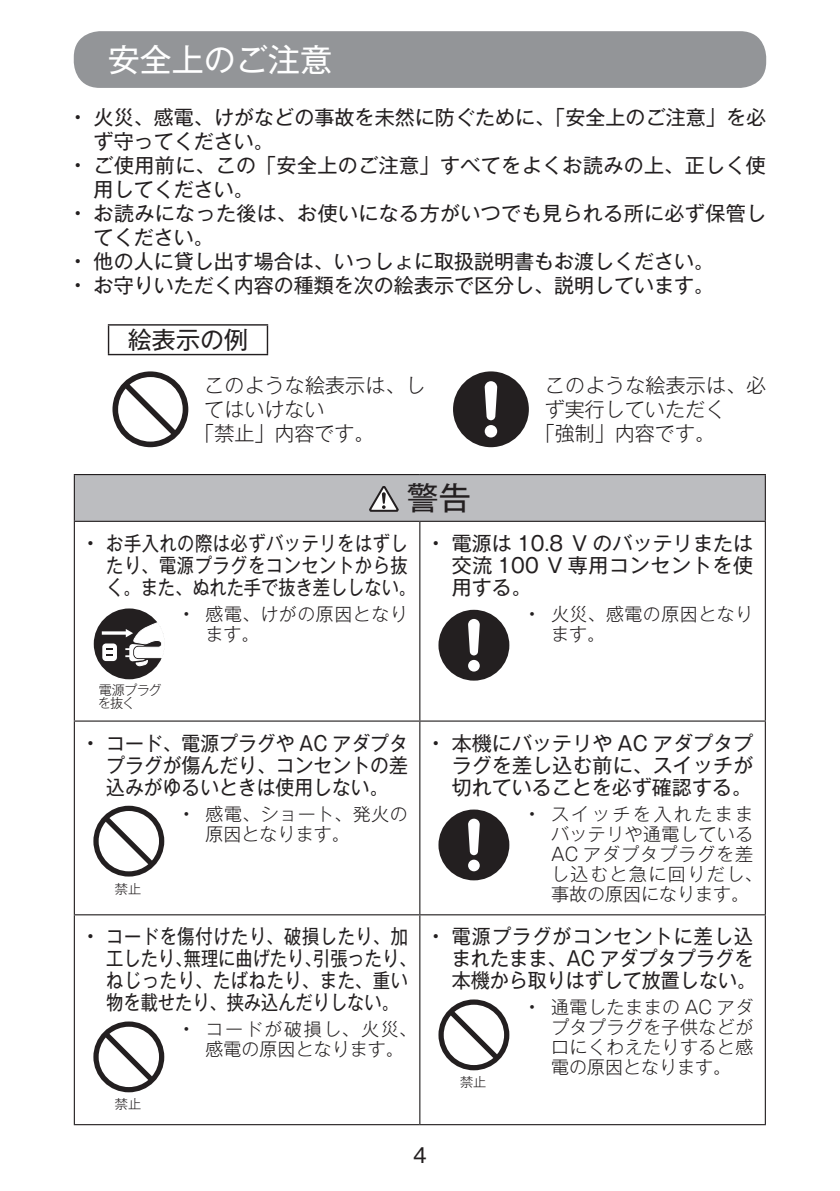
<style>
.page{position:relative;width:840px;height:1191px;background:#fff}
.page>*{position:absolute;margin:0;border:0;box-sizing:border-box;transform-origin:0 0}
.t1{font:32px "Gothic MB101 Pro";color:#fff}
.t2{font:32px "Gothic MB101 Pro";color:#231f20}
.t3{font:24px "Gothic MB101 Pro";color:#231f20}
.t4{font:20px/22px "Gothic MB101 Pro";letter-spacing:.005em;color:#231f20}
.t5{font:20px/22px "Gothic MB101 Pro";letter-spacing:.005em;color:#231f20;scale:.86 1}
.t6{font:300 20px "Gothic MB101 Pro";color:#231f20}
.t7{font:20px/22px "Gothic MB101 Pro";letter-spacing:.03em;color:#231f20;scale:.86 1}
.t8{font:20px/22px "Gothic MB101 Pro";letter-spacing:.005em;color:#231f20;text-align:justify;scale:.94 1}
.t9{font:20px/22px "Gothic MB101 Pro";letter-spacing:.005em;color:#231f20;scale:.95 1}
.t10{font:300 18px/20px "Gothic MB101 Pro";letter-spacing:.025em;color:#231f20}
.t11{font:300 18px/20px "Gothic MB101 Pro";letter-spacing:.055em;color:#231f20}
.t12{font:300 18px/20px "Gothic MB101 Pro";color:#231f20;text-align:center}
.t13{font:300 13px/13px "Gothic MB101 Pro";letter-spacing:-.05em;color:#231f20}
.s1{font-weight:500}
</style>
<div class="page">
<div style="left:74px;top:31px;width:691px;height:57px;background:#939598;border-radius:26px"></div>
<hr style="left:108px;top:324px;width:160px;height:1px;background:#231f20">
<svg style="left:108px;top:325px;width:1px;height:29px"></svg>
<hr style="left:266px;top:325px;width:2px;height:29px;background:#231f20">
<hr style="left:108px;top:354px;width:160px;height:1px;background:#231f20">
<svg style="left:112px;top:371px;width:76px;height:76px"></svg>
<div style="left:453px;top:371px;width:75px;height:76px;background:#231f20;border-radius:50%"></div>
<div style="left:484px;top:425px;width:13px;height:12px;background:#fff;border-radius:50%"></div>
<svg style="left:484px;top:381px;width:13px;height:39px"></svg>
<div style="left:74px;top:474px;width:690px;height:47px;background:#bcbdc0"></div>
<hr style="left:74px;top:522px;width:1px;height:198px;background:#231f20">
<hr style="left:419px;top:522px;width:1px;height:198px;background:#231f20">
<hr style="left:764px;top:522px;width:1px;height:198px;background:#231f20">
<hr style="left:74px;top:721px;width:1px;height:193px;background:#231f20">
<hr style="left:419px;top:721px;width:1px;height:193px;background:#231f20">
<hr style="left:764px;top:721px;width:1px;height:193px;background:#231f20">
<hr style="left:74px;top:915px;width:1px;height:209px;background:#231f20">
<hr style="left:419px;top:915px;width:1px;height:209px;background:#231f20">
<hr style="left:764px;top:915px;width:1px;height:209px;background:#231f20">
<hr style="left:74px;top:474px;width:345px;height:1px;background:#231f20">
<hr style="left:74px;top:475px;width:1px;height:46px;background:#231f20">
<hr style="left:419px;top:474px;width:346px;height:1px;background:#231f20">
<hr style="left:764px;top:475px;width:1px;height:46px;background:#231f20">
<hr style="left:74px;top:521px;width:345px;height:1px;background:#231f20">
<hr style="left:419px;top:521px;width:346px;height:1px;background:#231f20">
<hr style="left:74px;top:720px;width:345px;height:1px;background:#231f20">
<hr style="left:419px;top:720px;width:346px;height:1px;background:#231f20">
<hr style="left:74px;top:914px;width:345px;height:1px;background:#231f20">
<hr style="left:419px;top:914px;width:346px;height:1px;background:#231f20">
<hr style="left:74px;top:1124px;width:345px;height:1px;background:#231f20">
<hr style="left:419px;top:1124px;width:346px;height:1px;background:#231f20">
<svg style="left:369px;top:486px;width:29px;height:26px"></svg>
<div style="left:94px;top:608px;width:70px;height:71px;background:#231f20;border-radius:50%"></div>
<svg style="left:102px;top:622px;width:63px;height:44px"></svg>
<div style="left:438px;top:610px;width:71px;height:70px;background:#231f20;border-radius:50%"></div>
<div style="left:468px;top:660px;width:11px;height:11px;background:#fff;border-radius:50%"></div>
<svg style="left:468px;top:619px;width:11px;height:36px"></svg>
<svg style="left:93px;top:805px;width:71px;height:71px"></svg>
<div style="left:438px;top:809px;width:71px;height:71px;background:#231f20;border-radius:50%"></div>
<div style="left:468px;top:859px;width:11px;height:12px;background:#fff;border-radius:50%"></div>
<svg style="left:468px;top:818px;width:11px;height:37px"></svg>
<svg style="left:93px;top:1021px;width:71px;height:71px"></svg>
<svg style="left:438px;top:999px;width:71px;height:71px"></svg>
<h1 class="t1" style="left:108px;top:33px;width:226px">安全上のご注意</h1>
<p class="t4" style="left:94px;top:103px;width:673px;line-height:24px;text-indent:-20px"><span class="s1">•</span> 火災、感電、けがなどの事故を未然に防ぐために、「安全上のご注意」を必ず守ってください。</p>
<p class="t4" style="left:94px;top:151px;width:673px;line-height:24px;text-indent:-20px"><span class="s1">•</span> ご使用前に、この「安全上のご注意」すべてをよくお読みの上、正しく使用してください。</p>
<p class="t4" style="left:94px;top:199px;width:673px;line-height:24px;text-indent:-20px"><span class="s1">•</span> お読みになった後は、お使いになる方がいつでも見られる所に必ず保管してください。</p>
<p class="t4" style="left:74px;top:248px;width:641px"><span class="s1">•</span> 他の人に貸し出す場合は、いっしょに取扱説明書もお渡しください。</p>
<p class="t4" style="left:74px;top:272px;width:641px"><span class="s1">•</span> お守りいただく内容の種類を次の絵表示で区分し、説明しています。</p>
<p class="t3" style="left:128px;top:320px;width:121px">絵表示の例</p>
<p class="t6" style="left:204px;top:368px;width:223px">このような絵表示は、し</p>
<p class="t6" style="left:204px;top:392px;width:122px">てはいけない</p>
<p class="t6" style="left:194px;top:416px;width:182px">「禁止」内容です。</p>
<p class="t6" style="left:544px;top:368px;width:223px">このような絵表示は、必</p>
<p class="t6" style="left:544px;top:392px;width:181px">ず実行していただく</p>
<p class="t6" style="left:534px;top:416px;width:181px">「強制」内容です。</p>
<h1 class="t2" style="left:406px;top:471px;width:65px">警告</h1>
<p class="t7" style="left:106px;top:529px;width:362px;text-indent:-20px"><span class="s1">•</span> お手入れの際は必ずバッテリをはずしたり、電源プラグをコンセントから抜く。また、ぬれた手で抜き差ししない。</p>
<p class="t10" style="left:205px;top:601px;width:204px;text-indent:-23px"><span class="s1">•</span> 感電、けがの原因となります。</p>
<p class="t13" style="left:98px;top:682px;width:65px">電源プラグを抜く</p>
<p class="t8" style="left:106px;top:729px;width:322px;text-indent:-20px"><span class="s1">•</span> コード、電源プラグや AC アダプタプラグが傷んだり、コンセントの差込みがゆるいときは使用しない。</p>
<p class="t10" style="left:205px;top:801px;width:204px;text-indent:-23px"><span class="s1">•</span> 感電、ショート、発火の原因となります。</p>
<p class="t13" style="left:115px;top:880px;width:28px">禁止</p>
<p class="t5" style="left:106px;top:923px;width:362px;text-indent:-20px"><span class="s1">•</span> コードを傷付けたり、破損したり、加工したり、無理に曲げたり、引張ったり、ねじったり、たばねたり、また、重い物を載せたり、挟み込んだりしない。</p>
<p class="t12" style="left:183px;top:1017px;width:235px"><span class="s1">•</span> コードが破損し、火災、感電の原因となります。</p>
<p class="t13" style="left:115px;top:1096px;width:28px">禁止</p>
<p class="t4" style="left:451px;top:529px;width:303px;text-align:justify;text-indent:-20px"><span class="s1">•</span> 電源は 10.8 V のバッテリまたは交流 100 V 専用コンセントを使用する。</p>
<p class="t10" style="left:550px;top:601px;width:204px;text-indent:-23px"><span class="s1">•</span> 火災、感電の原因となります。</p>
<p class="t4" style="left:451px;top:729px;width:303px;text-align:justify;text-indent:-20px"><span class="s1">•</span> 本機にバッテリや AC アダプタプラグを差し込む前に、スイッチが切れていることを必ず確認する。</p>
<p class="t11" style="left:550px;top:801px;width:213px;text-indent:-23px"><span class="s1">•</span> スイッチを入れたままバッテリや通電している<br>AC アダプタプラグを差し込むと急に回りだし、事故の原因になります。</p>
<p class="t9" style="left:451px;top:923px;width:322px;text-indent:-20px"><span class="s1">•</span> 電源プラグがコンセントに差し込まれたまま、AC アダプタプラグを本機から取りはずして放置しない。</p>
<p class="t10" style="left:550px;top:995px;width:204px;text-align:justify;text-indent:-23px"><span class="s1">•</span> 通電したままの AC アダプタプラグを子供などが口にくわえたりすると感電の原因となります。</p>
<p class="t13" style="left:460px;top:1074px;width:28px">禁止</p>
<p class="t4" style="left:413px;top:1141px;width:15px">4</p>
</div>
